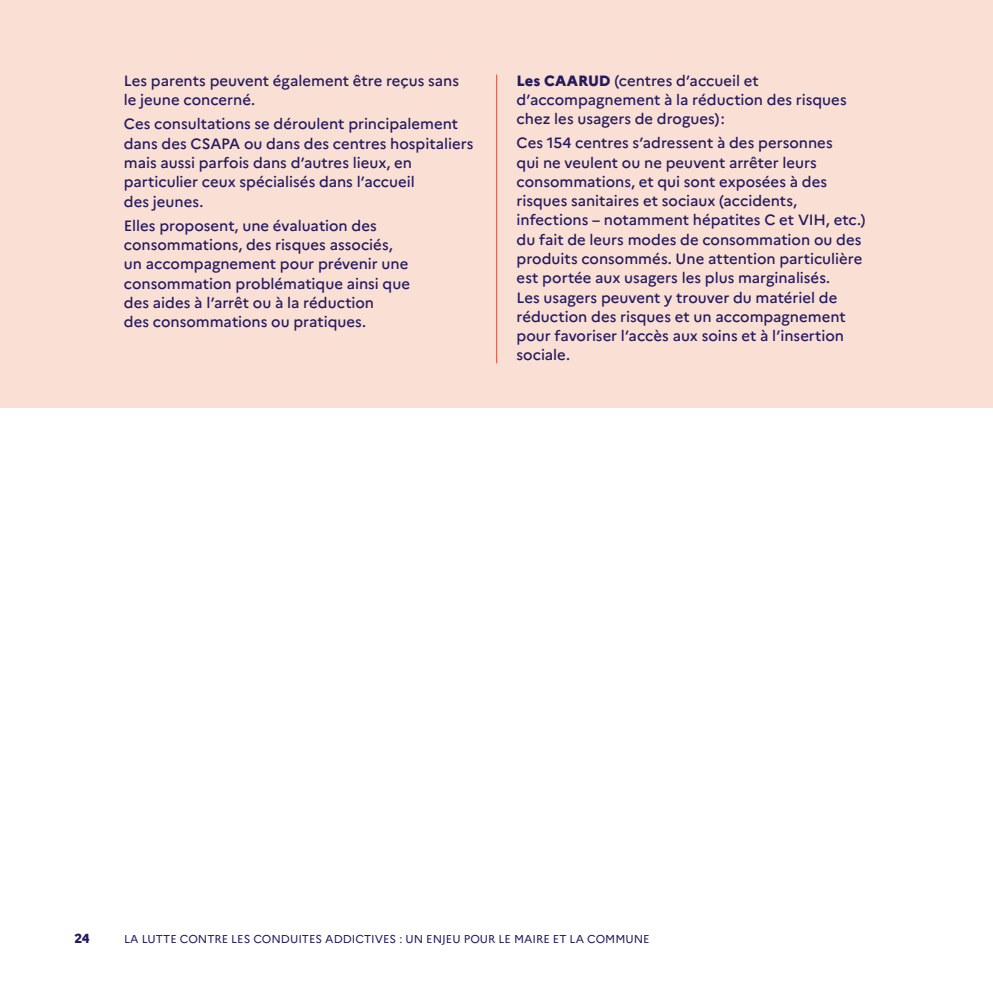
<style>
.page{position:relative;width:993px;height:993px;background:#fff}
.page>*{position:absolute;margin:0;border:0;box-sizing:border-box;transform-origin:0 0}
._09_PARAG-Focus{font:500 14.88px/19.2px "Marianne";color:#241a60}
.t1{font:800 13.12px "Marianne";color:#241a60}
.t2{font:11.38px "Marianne";color:#241a60}
.s1{font-weight:800}
</style>
<div class="page">
<div style="left:0;top:0;width:992px;height:408px;background:#f9dfd4"></div>
<hr style="left:496px;top:74px;width:1px;height:289px;background:#dc4b36">
<p class="_09_PARAG-Focus" style="left:124px;top:71px;width:336px">Les parents peuvent également être reçus sans le jeune concerné.</p>
<p class="_09_PARAG-Focus" style="left:124px;top:114px;width:351px">Ces consultations se déroulent principalement dans des CSAPA ou dans des centres hospitaliers mais aussi parfois dans d’autres lieux, en particulier ceux spécialisés dans l’accueil<br>des jeunes.</p>
<p class="_09_PARAG-Focus" style="left:124px;top:216px;width:287px">Elles proposent, une évaluation des consommations, des risques associés, un accompagnement pour prévenir une consommation problématique ainsi que des aides à l’arrêt ou à la réduction<br>des consommations ou pratiques.</p>
<p class="_09_PARAG-Focus" style="left:516px;top:71px;width:331px"><span class="s1">Les CAARUD</span> (centres d’accueil et d’accompagnement à la réduction des risques chez les usagers de drogues):</p>
<p class="_09_PARAG-Focus" style="left:516px;top:133px;width:350px">Ces 154 centres s’adressent à des personnes<br>qui ne veulent ou ne peuvent arrêter leurs consommations, et qui sont exposées à des risques sanitaires et sociaux (accidents, infections – notamment hépatites C et VIH, etc.) du fait de leurs modes de consommation ou des produits consommés. Une attention particulière est portée aux usagers les plus marginalisés.<br>Les usagers peuvent y trouver du matériel de réduction des risques et un accompagnement pour favoriser l’accès aux soins et à l’insertion sociale.</p>
<p class="t1" style="left:74px;top:930px;width:17px">24</p>
<p class="t2" style="left:124px;top:932px;width:527px">LA LUTTE CONTRE LES CONDUITES ADDICTIVES : UN ENJEU POUR LE MAIRE ET LA COMMUNE</p>
</div>
